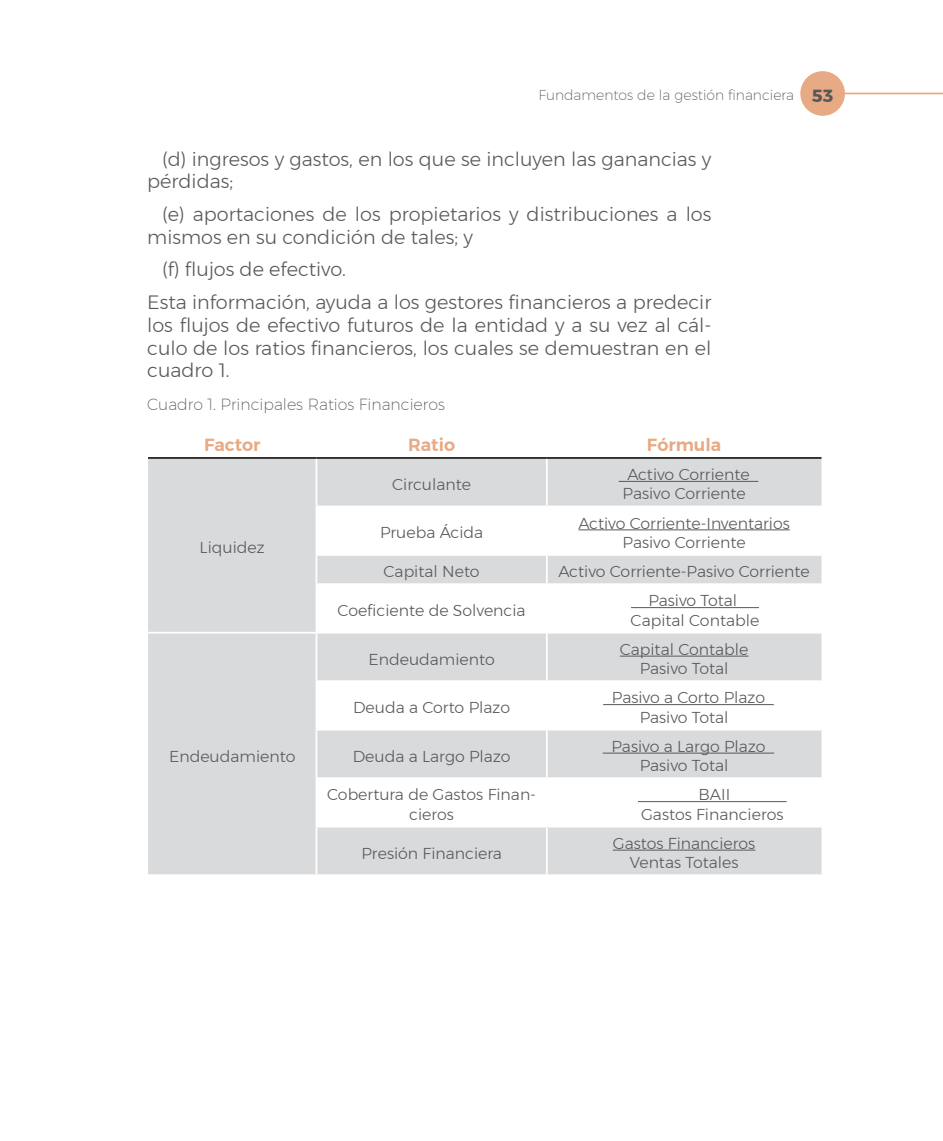
<style>
.page{position:relative;width:943px;height:1141px;background:#fff}
.page>*{position:absolute;margin:0;border:0;box-sizing:border-box;transform-origin:0 0}
.t1{font:300 19.25px/22.8px "Montserrat";color:#57585a}
.t2{font:600 17.5px "Montserrat";color:#e8aa85}
.t3{font:300 15.75px/19.2px "Montserrat";color:#57585a;text-align:center}
.t4{font:200 15.75px "Montserrat";color:#57585a}
.t5{font:200 14px "Montserrat";color:#57585a}
.s1{font-weight:700;font-size:17.5px}
</style>
<div class="page">
<div style="left:800px;top:71px;width:45px;height:45px;background:#e8aa85;border-radius:50%"></div>
<hr style="left:845px;top:93px;width:98px;height:1px;background:#e8aa85">
<svg style="left:148px;top:459px;width:673px;height:415px;fill:#d9dadc"></svg>
<hr style="left:315px;top:459px;width:2px;height:47px;background:#fff">
<hr style="left:546px;top:459px;width:1px;height:47px;background:#fff">
<hr style="left:315px;top:506px;width:232px;height:1px;background:#fff">
<hr style="left:315px;top:507px;width:2px;height:47px;background:#fff">
<hr style="left:547px;top:506px;width:274px;height:1px;background:#fff">
<hr style="left:546px;top:507px;width:1px;height:47px;background:#fff">
<hr style="left:315px;top:554px;width:232px;height:2px;background:#fff">
<hr style="left:315px;top:556px;width:2px;height:27px;background:#fff">
<hr style="left:547px;top:554px;width:274px;height:2px;background:#fff">
<svg style="left:546px;top:556px;width:1px;height:27px"></svg>
<hr style="left:315px;top:583px;width:232px;height:2px;background:#fff">
<hr style="left:315px;top:585px;width:2px;height:47px;background:#fff">
<hr style="left:547px;top:583px;width:274px;height:2px;background:#fff">
<hr style="left:546px;top:585px;width:1px;height:47px;background:#fff">
<hr style="left:148px;top:632px;width:168px;height:2px;background:#fff">
<hr style="left:316px;top:632px;width:231px;height:2px;background:#fff">
<hr style="left:315px;top:634px;width:2px;height:46px;background:#fff">
<hr style="left:547px;top:632px;width:274px;height:2px;background:#fff">
<hr style="left:546px;top:634px;width:1px;height:46px;background:#fff">
<hr style="left:315px;top:680px;width:232px;height:2px;background:#fff">
<hr style="left:315px;top:682px;width:2px;height:47px;background:#fff">
<hr style="left:547px;top:680px;width:274px;height:2px;background:#fff">
<hr style="left:546px;top:682px;width:1px;height:47px;background:#fff">
<hr style="left:315px;top:729px;width:232px;height:2px;background:#fff">
<hr style="left:315px;top:731px;width:2px;height:46px;background:#fff">
<hr style="left:547px;top:729px;width:274px;height:2px;background:#fff">
<hr style="left:546px;top:731px;width:1px;height:46px;background:#fff">
<hr style="left:315px;top:777px;width:232px;height:2px;background:#fff">
<hr style="left:315px;top:779px;width:2px;height:47px;background:#fff">
<hr style="left:547px;top:777px;width:274px;height:2px;background:#fff">
<hr style="left:546px;top:779px;width:1px;height:47px;background:#fff">
<hr style="left:315px;top:826px;width:232px;height:2px;background:#fff">
<hr style="left:315px;top:828px;width:2px;height:46px;background:#fff">
<hr style="left:547px;top:826px;width:274px;height:2px;background:#fff">
<hr style="left:546px;top:828px;width:1px;height:46px;background:#fff">
<hr style="left:148px;top:457px;width:168px;height:2px;background:#231f20">
<hr style="left:316px;top:457px;width:231px;height:2px;background:#231f20">
<hr style="left:547px;top:457px;width:274px;height:2px;background:#231f20">
<hr style="left:618px;top:481px;width:140px;height:1px;background:#57585a">
<hr style="left:578px;top:529px;width:211px;height:1px;background:#57585a">
<hr style="left:631px;top:607px;width:128px;height:1px;background:#57585a">
<hr style="left:619px;top:656px;width:129px;height:1px;background:#57585a">
<hr style="left:603px;top:704px;width:170px;height:1px;background:#57585a">
<hr style="left:602px;top:753px;width:172px;height:1px;background:#57585a">
<hr style="left:638px;top:801px;width:148px;height:1px;background:#57585a">
<hr style="left:613px;top:850px;width:142px;height:1px;background:#57585a">
<p class="t5" style="left:538px;top:85px;width:296px">Fundamentos de la gestión financiera <span class="s1">53</span></p>
<p class="t1" style="left:147px;top:147px;width:565px;text-indent:15px">(d) ingresos y gastos, en los que se incluyen las ganancias y pérdidas;</p>
<p class="t1" style="left:147px;top:203px;width:565px;text-indent:15px">(e) aportaciones de los propietarios y distribuciones a los mismos en su condición de tales; y</p>
<p class="t1" style="left:147px;top:253px;width:565px;line-height:32.7px;text-indent:15px">(f) flujos de efectivo.<br>Esta información, ayuda a los gestores financieros a predecir</p>
<p class="t1" style="left:147px;top:313px;width:565px;text-align:justify">los flujos de efectivo futuros de la entidad y a su vez al cál&shy;culo de los ratios financieros, los cuales se demuestran en el cuadro 1.</p>
<p class="t4" style="left:147px;top:393px;width:299px">Cuadro 1. Principales Ratios Financieros</p>
<p class="t2" style="left:204px;top:431px;width:58px">Factor</p>
<p class="t2" style="left:408px;top:431px;width:48px">Ratio</p>
<p class="t2" style="left:647px;top:431px;width:76px">Fórmula</p>
<p class="t3" style="left:200px;top:537px;width:67px">Liquidez</p>
<p class="t3" style="left:169px;top:746px;width:128px">Endeudamiento</p>
<p class="t3" style="left:392px;top:474px;width:80px">Circulante</p>
<p class="t3" style="left:622px;top:465px;width:129px">Activo Corriente<br>Pasivo Corriente</p>
<p class="t3" style="left:380px;top:523px;width:105px">Prueba Ácida</p>
<p class="t3" style="left:578px;top:513px;width:213px">Activo Corriente-Inventarios<br>Pasivo Corriente</p>
<p class="t3" style="left:383px;top:562px;width:98px">Capital Neto</p>
<p class="t3" style="left:558px;top:562px;width:253px">Activo Corriente-Pasivo Corriente</p>
<p class="t3" style="left:337px;top:601px;width:189px">Coeficiente de Solvencia</p>
<p class="t3" style="left:630px;top:591px;width:130px">Pasivo Total<br>Capital Contable</p>
<p class="t3" style="left:368px;top:649px;width:128px">Endeudamiento</p>
<p class="t3" style="left:619px;top:639px;width:130px">Capital Contable<br>Pasivo Total</p>
<p class="t3" style="left:353px;top:698px;width:158px">Deuda a Corto Plazo</p>
<p class="t3" style="left:611px;top:688px;width:155px">Pasivo a Corto Plazo<br>Pasivo Total</p>
<p class="t3" style="left:353px;top:746px;width:159px">Deuda a Largo Plazo</p>
<p class="t3" style="left:611px;top:736px;width:156px">Pasivo a Largo Plazo<br>Pasivo Total</p>
<p class="t3" style="left:327px;top:785px;width:210px">Cobertura de Gastos Finan&shy;cieros</p>
<p class="t3" style="left:641px;top:785px;width:144px">BAII<br>Gastos Financieros</p>
<p class="t3" style="left:361px;top:843px;width:142px">Presión Financiera</p>
<p class="t3" style="left:613px;top:833px;width:144px">Gastos Financieros<br>Ventas Totales</p>
</div>
